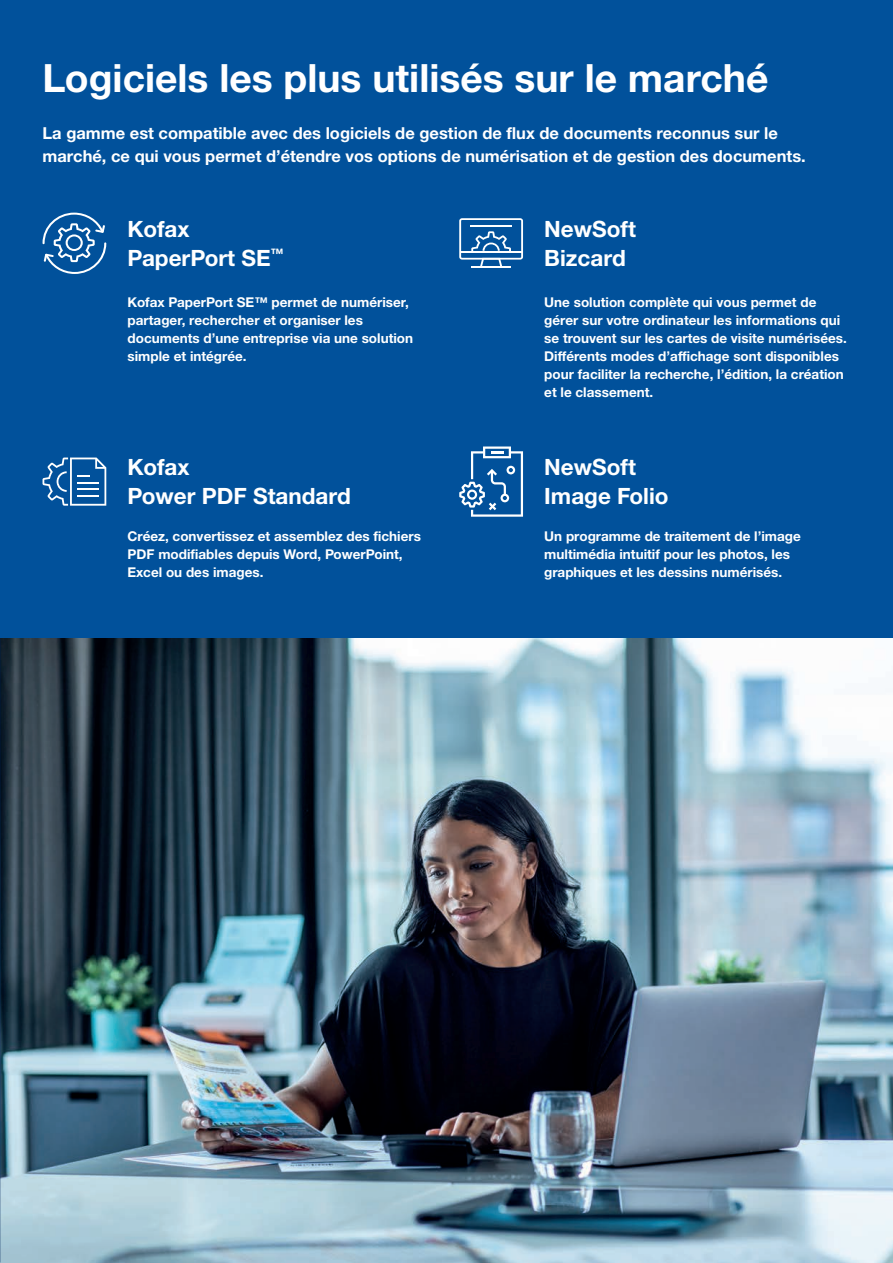
<style>
.page{position:relative;width:893px;height:1263px;background:#fff}
.page>*{position:absolute;margin:0;border:0;box-sizing:border-box;transform-origin:0 0}
.t1{font:700 39px "Helvetica Neue LTW1 G";color:#fff}
.t2{font:700 22.5px/28.5px "Helvetica Neue LTW1 G";color:#fff}
.t3{font:700 16.5px/22.5px "Helvetica Neue LTW1 G";color:#fff}
.t4{font:700 13.5px/18px "Helvetica Neue LTW1 G";color:#fff}
</style>
<div class="page">
<img style="left:0;top:638px;width:893px;height:625px">
<div style="left:0;top:0;width:893px;height:638px;background:#01519b"></div>
<svg style="left:43px;top:213px;width:63px;height:61px"></svg>
<svg style="left:43px;top:457px;width:63px;height:49px"></svg>
<hr style="left:77px;top:482px;width:22px;height:2px;background:#fff">
<hr style="left:77px;top:488px;width:22px;height:2px;background:#fff">
<hr style="left:77px;top:495px;width:22px;height:2px;background:#fff">
<svg style="left:459px;top:218px;width:64px;height:50px"></svg>
<hr style="left:470px;top:225px;width:42px;height:2px;background:#fff">
<svg style="left:459px;top:446px;width:64px;height:71px"></svg>
<h1 class="t1" style="left:43px;top:54px;width:727px">Logiciels les plus utilisés sur le marché</h1>
<p class="t3" style="left:43px;top:122px;width:765px">La gamme est compatible avec des logiciels de gestion de flux de documents reconnus sur le marché, ce qui vous permet d’étendre vos options de numérisation et de gestion des documents.</p>
<h2 class="t2" style="left:128px;top:215px;width:158px">Kofax<br>PaperPort SE<sup>™</sup></h2>
<p class="t4" style="left:128px;top:293px;width:287px">Kofax PaperPort SE™ permet de numériser, partager, rechercher et organiser les documents d’une entreprise via une solution simple et intégrée.</p>
<h2 class="t2" style="left:128px;top:453px;width:225px">Kofax<br>Power PDF Standard</h2>
<p class="t4" style="left:128px;top:527px;width:295px">Créez, convertissez et assemblez des fichiers<br>PDF modifiables depuis Word, PowerPoint,<br>Excel ou des images.</p>
<h2 class="t2" style="left:544px;top:215px;width:93px">NewSoft<br>Bizcard</h2>
<p class="t4" style="left:544px;top:293px;width:304px">Une solution complète qui vous permet de gérer sur votre ordinateur les informations qui se trouvent sur les cartes de visite numérisées.<br>Différents modes d’affichage sont disponibles pour faciliter la recherche, l’édition, la création et le classement.</p>
<h2 class="t2" style="left:544px;top:453px;width:126px">NewSoft<br>Image Folio</h2>
<p class="t4" style="left:544px;top:527px;width:258px">Un programme de traitement de l’image multimédia intuitif pour les photos, les graphiques et les dessins numérisés.</p>
</div>
